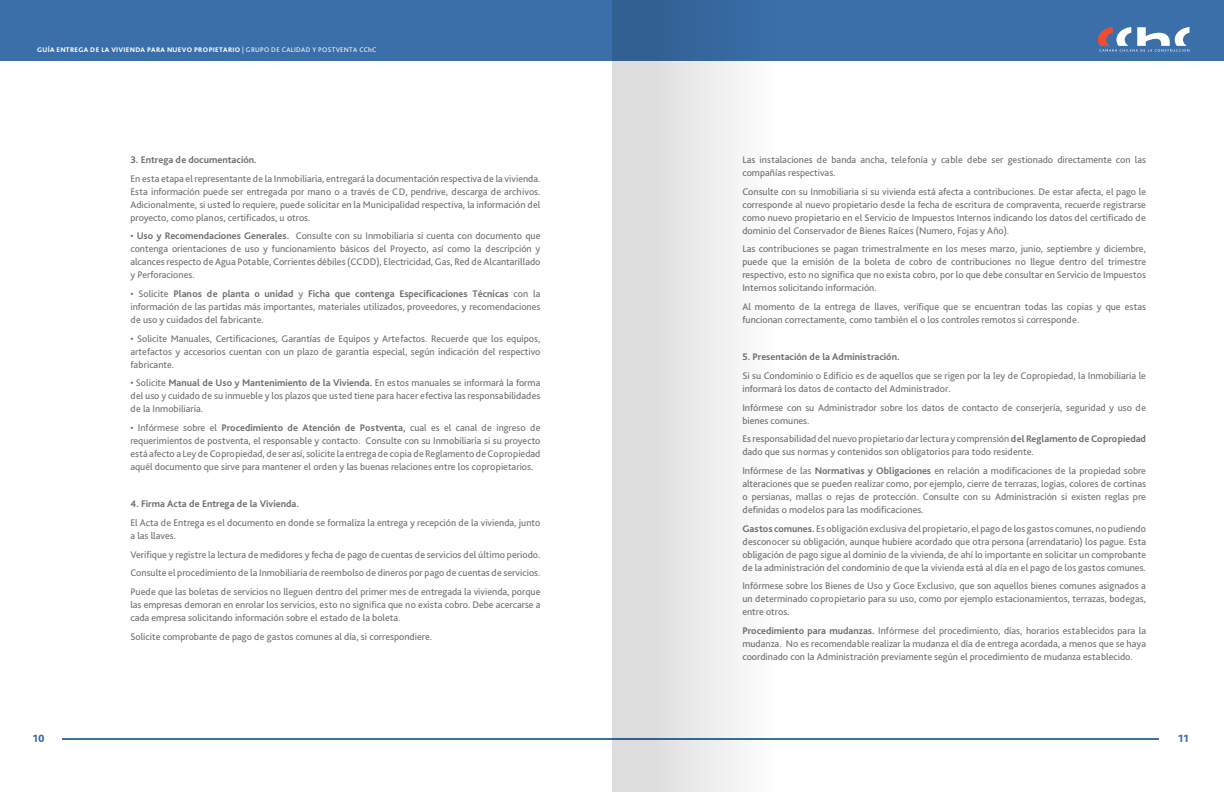
<style>
.page{position:relative;width:1224px;height:792px;background:#fff}
.page>*{position:absolute;margin:0;border:0;box-sizing:border-box;transform-origin:0 0}
.t1{font:800 11.1px "Bliss Pro";color:#3a6fa9}
.t2{font:10px/13px "Bliss Pro";color:#6c6d70;text-align:justify}
.t3{font:700 10px "Bliss Pro";color:#6c6d70}
.t4{font:800 7px "Bliss Pro";letter-spacing:.04em;color:#fff}
.s1{font-weight:400}
.s2{font-weight:700}
</style>
<div class="page">
<div style="left:0;top:0;width:1224px;height:61px;background:#3a6fa9"></div>
<hr style="left:63px;top:739px;width:1096px;height:1px;background:#3a6fa9">
<svg style="left:1098px;top:27px;width:92px;height:25px"></svg>
<svg style="left:612px;top:0;width:189px;height:792px"></svg>
<p class="t4" style="left:37px;top:46px;width:341px">GUÍA ENTREGA DE LA VIVIENDA PARA NUEVO PROPIETARIO <span class="s1">| GRUPO DE CALIDAD Y POSTVENTA CChC</span></p>
<p class="t3" style="left:130px;top:153px;width:128px">3. Entrega de documentación.</p>
<p class="t2" style="left:130px;top:172px;width:412px">En esta etapa el representante de la Inmobiliaria, entregará la documentación respectiva de la vivienda.<br>Esta información puede ser entregada por mano o a través de CD, pendrive, descarga de archivos.<br>Adicionalmente, si usted lo requiere, puede solicitar en la Municipalidad respectiva, la información del proyecto, como planos, certificados, u otros.</p>
<p class="t2" style="left:130px;top:229px;width:412px">• <span class="s2">Uso y Recomendaciones Generales.</span> Consulte con su Inmobiliaria si cuenta con documento que contenga orientaciones de uso y funcionamiento básicos del Proyecto, así como la descripción y alcances respecto de Agua Potable, Corrientes débiles (CCDD), Electricidad, Gas, Red de Alcantarillado y Perforaciones.</p>
<p class="t2" style="left:130px;top:287px;width:412px">• Solicite <span class="s2">Planos de planta o unidad</span> y <span class="s2">Ficha que contenga Especificaciones Técnicas</span> con la información de las partidas más importantes, materiales utilizados, proveedores, y recomendaciones de uso y cuidados del fabricante.</p>
<p class="t2" style="left:130px;top:332px;width:412px">• Solicite Manuales, Certificaciones, Garantías de Equipos y Artefactos. Recuerde que los equipos, artefactos y accesorios cuentan con un plazo de garantía especial, según indicación del respectivo fabricante.</p>
<p class="t2" style="left:130px;top:376px;width:412px">• Solicite <span class="s2">Manual de Uso y Mantenimiento de la Vivienda.</span> En estos manuales se informará la forma del uso y cuidado de su inmueble y los plazos que usted tiene para hacer efectiva las responsabilidades de la Inmobiliaria.</p>
<p class="t2" style="left:130px;top:421px;width:412px">• Infórmese sobre el <span class="s2">Procedimiento de Atención de Postventa,</span> cual es el canal de ingreso de requerimientos de postventa, el responsable y contacto. Consulte con su Inmobiliaria si su proyecto está afecto a Ley de Copropiedad, de ser así, solicite la entrega de copia de Reglamento de Copropiedad aquél documento que sirve para mantener el orden y las buenas relaciones entre los copropietarios.</p>
<p class="t3" style="left:130px;top:498px;width:170px">4. Firma Acta de Entrega de la Vivienda.</p>
<p class="t2" style="left:130px;top:516px;width:412px">El Acta de Entrega es el documento en donde se formaliza la entrega y recepción de la vivienda, junto a las llaves.</p>
<p class="t2" style="left:130px;top:545px;width:412px;line-height:18.7px">Verifique y registre la lectura de medidores y fecha de pago de cuentas de servicios del último periodo.<br>Consulte el procedimiento de la Inmobiliaria de reembolso de dineros por pago de cuentas de servicios.<br>Puede que las boletas de servicios no lleguen dentro del primer mes de entregada la vivienda, porque</p>
<p class="t2" style="left:130px;top:598px;width:412px">las empresas demoran en enrolar los servicios, esto no significa que no exista cobro. Debe acercarse a cada empresa solicitando información sobre el estado de la boleta.</p>
<p class="t2" style="left:130px;top:630px;width:303px">Solicite comprobante de pago de gastos comunes al día, si correspondiere.</p>
<p class="t2" style="left:742px;top:153px;width:405px">Las instalaciones de banda ancha, telefonía y cable debe ser gestionado directamente con las compañías respectivas.</p>
<p class="t2" style="left:742px;top:185px;width:405px">Consulte con su Inmobiliaria si su vivienda está afecta a contribuciones. De estar afecta, el pago le corresponde al nuevo propietario desde la fecha de escritura de compraventa, recuerde registrarse como nuevo propietario en el Servicio de Impuestos Internos indicando los datos del certificado de dominio del Conservador de Bienes Raíces (Numero, Fojas y Año).</p>
<p class="t2" style="left:742px;top:242px;width:405px">Las contribuciones se pagan trimestralmente en los meses marzo, junio, septiembre y diciembre, puede que la emisión de la boleta de cobro de contribuciones no llegue dentro del trimestre respectivo, esto no significa que no exista cobro, por lo que debe consultar en Servicio de Impuestos Internos solicitando información.</p>
<p class="t2" style="left:742px;top:300px;width:405px">Al momento de la entrega de llaves, verifique que se encuentran todas las copias y que estas funcionan correctamente, como también el o los controles remotos si corresponde.</p>
<p class="t3" style="left:742px;top:351px;width:159px">5. Presentación de la Administración.</p>
<p class="t2" style="left:742px;top:369px;width:405px">Si su Condominio o Edificio es de aquellos que se rigen por la ley de Copropiedad, la Inmobiliaria le informará los datos de contacto del Administrador.</p>
<p class="t2" style="left:742px;top:401px;width:405px">Infórmese con su Administrador sobre los datos de contacto de conserjería, seguridad y uso de bienes comunes.</p>
<p class="t2" style="left:742px;top:432px;width:405px">Es responsabilidad del nuevo propietario dar lectura y comprensión <span class="s2">del Reglamento de Copropiedad </span>dado que sus normas y contenidos son obligatorios para todo residente.</p>
<p class="t2" style="left:742px;top:464px;width:405px">Infórmese de las <span class="s2">Normativas y Obligaciones</span> en relación a modificaciones de la propiedad sobre alteraciones que se pueden realizar como, por ejemplo, cierre de terrazas, logias, colores de cortinas o persianas, mallas o rejas de protección. Consulte con su Administración si existen reglas pre definidas o modelos para las modificaciones.</p>
<p class="t2" style="left:742px;top:522px;width:405px"><span class="s2">Gastos comunes.</span> Es obligación exclusiva del propietario, el pago de los gastos comunes, no pudiendo desconocer su obligación, aunque hubiere acordado que otra persona (arrendatario) los pague. Esta obligación de pago sigue al dominio de la vivienda, de ahí lo importante en solicitar un comprobante de la administración del condominio de que la vivienda está al día en el pago de los gastos comunes.</p>
<p class="t2" style="left:742px;top:579px;width:405px">Infórmese sobre los Bienes de Uso y Goce Exclusivo, que son aquellos bienes comunes asignados a un determinado copropietario para su uso, como por ejemplo estacionamientos, terrazas, bodegas, entre otros.</p>
<p class="t2" style="left:742px;top:624px;width:405px"><span class="s2">Procedimiento para mudanzas.</span> Infórmese del procedimiento, días, horarios establecidos para la mudanza. No es recomendable realizar la mudanza el día de entrega acordada, a menos que se haya coordinado con la Administración previamente según el procedimiento de mudanza establecido.</p>
<p class="t1" style="left:33px;top:731px;width:13px">10</p>
<p class="t1" style="left:1178px;top:731px;width:12px">11</p>
</div>
